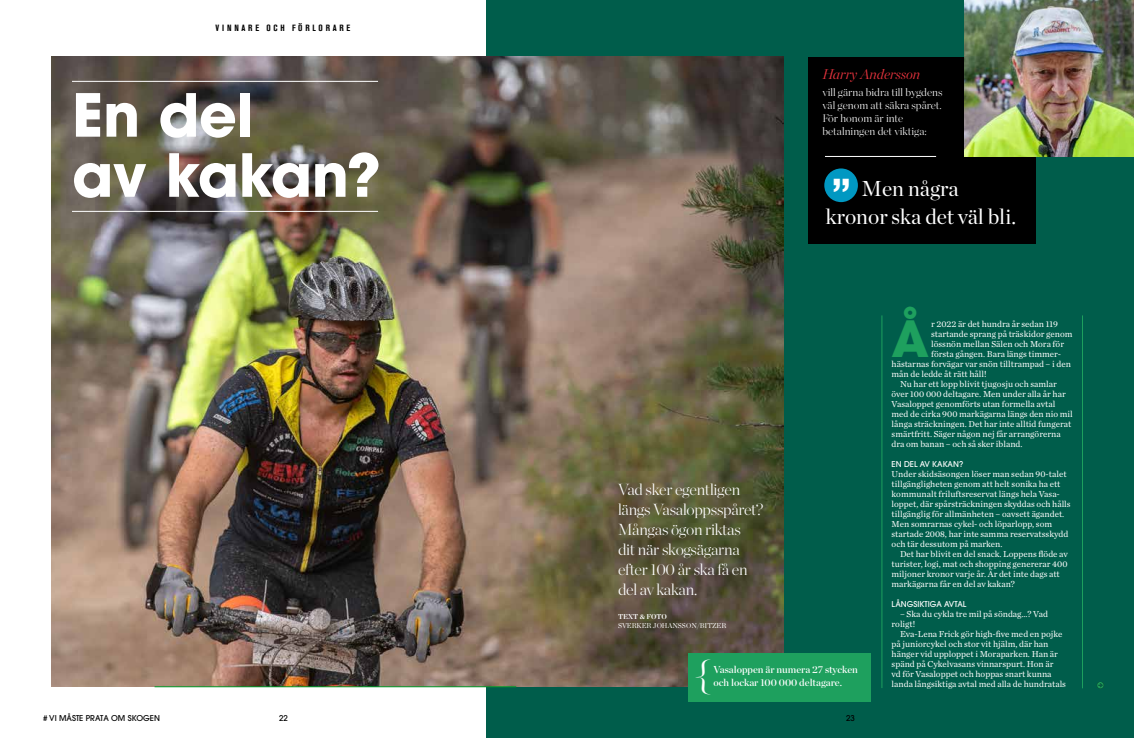
<style>
.page{position:relative;width:1134px;height:738px;background:#fff}
.page>*{position:absolute;margin:0;border:0;box-sizing:border-box;transform-origin:0 0}
.t1{font:700 58.8px/60px "ITC Avant Garde Pro";letter-spacing:-.01em;color:#fff}
.t2{font:700 49.5px "ITC Avant Garde Pro";color:#1ea05e}
.t3{font:700 38.5px "Akzidenz Grotesk BQ";color:#fff}
.t4{font:21.5px/27.6px "Chronicle Display";color:#fff}
.t5{font:200 16px/20px "Chronicle Display";letter-spacing:-.02em;color:#fff}
.t6{font:italic 300 14px "Chronicle Display";color:#e3323c}
.t7{font:200 11px/13px "Chronicle Display";color:#fff}
.t8{font:10.1px/13px "Chronicle Display Semi";color:#fff}
.t9{font:9px/10px "Chronicle Text G1";color:#fff}
.t10{font:700 9px "Akzidenz Grot Con BQ";letter-spacing:.315em;color:#000}
.t11{font:9px "Chronicle Text G1";color:#000}
.t12{font:500 8px "ITC Avant Garde Pro";color:#fff}
.t13{font:500 8px "ITC Avant Garde Pro";color:#000}
.t14{font:7px "Chronicle Display";color:#fff}
.t15{font:700 7px "Chronicle Display";color:#fff}
</style>
<div class="page">
<div style="left:486px;top:0;width:648px;height:737px;background:#005d4b"></div>
<div style="left:808px;top:57px;width:227px;height:186px;background:#000"></div>
<img style="left:51px;top:57px;width:732px;height:629px">
<hr style="left:72px;top:81px;width:306px;height:1px;background:#fff">
<hr style="left:72px;top:211px;width:306px;height:1px;background:#fff">
<hr style="left:155px;top:686px;width:361px;height:1px;background:#009c2a">
<hr style="left:882px;top:315px;width:1px;height:372px;background:#1ea05e">
<hr style="left:1082px;top:315px;width:1px;height:372px;background:#1ea05e">
<div style="left:688px;top:652px;width:183px;height:49px;background:#1ea05e"></div>
<img style="left:964px;top:0;width:170px;height:156px">
<hr style="left:825px;top:156px;width:111px;height:1px;background:#fff">
<div style="left:824px;top:168px;width:34px;height:34px;background:#0098c2;border-radius:50%"></div>
<p class="t10" style="left:216px;top:23px;width:136px">VINNARE OCH FÖRLORARE</p>
<h1 class="t1" style="left:72px;top:84px;width:310px">En del<br>av kakan?</h1>
<h3 class="t6" style="left:822px;top:64px;width:99px">Harry Andersson</h3>
<p class="t7" style="left:822px;top:85px;width:122px">vill gärna bidra till bygdens väl genom att säkra spåret.<br>För honom är inte betalningen det viktiga:</p>
<h3 class="t3" style="left:832px;top:171px;width:20px">”</h3>
<h3 class="t4" style="left:826px;top:173px;width:192px;text-indent:36px">Men några kronor ska det väl bli.</h3>
<h3 class="t5" style="left:618px;top:477px;width:147px">Vad sker egentligen längs Vasaloppsspåret?<br>Mångas ögon riktas<br>dit när skogsägarna efter 100 år ska få en del av kakan.</h3>
<p class="t15" style="left:618px;top:610px;width:50px">TEXT &amp; FOTO</p>
<p class="t14" style="left:618px;top:619px;width:110px">SVERKER JOHANSSON/BITZER</p>
<p class="t8" style="left:713px;top:662px;width:146px">Vasaloppen är numera 27 stycken och lockar 100 000 deltagare.</p>
<p class="t13" style="left:43px;top:712px;width:118px"># VI MÅSTE PRATA OM SKOGEN</p>
<p class="t13" style="left:279px;top:712px;width:10px">22</p>
<p class="t13" style="left:846px;top:712px;width:10px">23</p>
<h2 class="t2" style="left:891px;top:305px;width:39px">Å</h2>
<p class="t9" style="left:931px;top:318px;width:128px">r 2022 är det hundra år sedan 119</p>
<p class="t9" style="left:931px;top:328px;width:143px">startande sprang på träskidor genom</p>
<p class="t9" style="left:931px;top:338px;width:134px">lössnön mellan Sälen och Mora för</p>
<p class="t9" style="left:931px;top:348px;width:131px">första gången. Bara längs timmer-</p>
<p class="t9" style="left:892px;top:358px;width:181px">hästarnas forvägar var snön tilltrampad – i den</p>
<p class="t9" style="left:892px;top:368px;width:97px">mån de ledde åt rätt håll!</p>
<p class="t9" style="left:900px;top:378px;width:158px">Nu har ett lopp blivit tjugosju och samlar</p>
<p class="t9" style="left:892px;top:388px;width:176px">över 100 000 deltagare. Men under alla år har</p>
<p class="t9" style="left:892px;top:398px;width:165px">Vasaloppet genomförts utan formella avtal</p>
<p class="t9" style="left:892px;top:408px;width:183px">med de cirka 900 markägarna längs den nio mil</p>
<p class="t9" style="left:892px;top:418px;width:181px">långa sträckningen. Det har inte alltid fungerat</p>
<p class="t9" style="left:892px;top:428px;width:171px">smärtfritt. Säger någon nej får arrangörerna</p>
<p class="t9" style="left:892px;top:438px;width:133px">dra om banan – och så sker ibland.</p>
<p class="t12" style="left:891px;top:458px;width:73px">EN DEL AV KAKAN?</p>
<p class="t9" style="left:891px;top:468px;width:181px">Under skidsäsongen löser man sedan 90-talet tillgängligheten genom att helt sonika ha ett kommunalt friluftsreservat längs hela Vasa&shy;loppet, där spårsträckningen skyddas och hålls tillgänglig för allmänheten – oavsett ägandet.<br>Men somrarnas cykel- och löparlopp, som startade 2008, har inte samma reservatsskydd och tär dessutom på marken.</p>
<p class="t9" style="left:891px;top:548px;width:178px;text-indent:9px">Det har blivit en del snack. Loppens flöde av turister, logi, mat och shopping genererar 400 miljoner kronor varje år. Är det inte dags att markägarna får en del av kakan?</p>
<p class="t12" style="left:891px;top:598px;width:76px">LÅNGSIKTIGA AVTAL</p>
<p class="t9" style="left:891px;top:608px;width:158px;text-indent:9px">– Ska du cykla tre mil på söndag…? Vad roligt!</p>
<p class="t9" style="left:891px;top:628px;width:176px;text-indent:9px">Eva-Lena Frick gör high-five med en pojke på juniorcykel och stor vit hjälm, där han hänger vid upploppet i Moraparken. Han är spänd på Cykelvasans vinnarspurt. Hon är<br>vd för Vasaloppet och hoppas snart kunna landa långsiktiga avtal med alla de hundratals</p>
<p class="t11" style="left:1096px;top:678px;width:10px">•</p>
</div>
